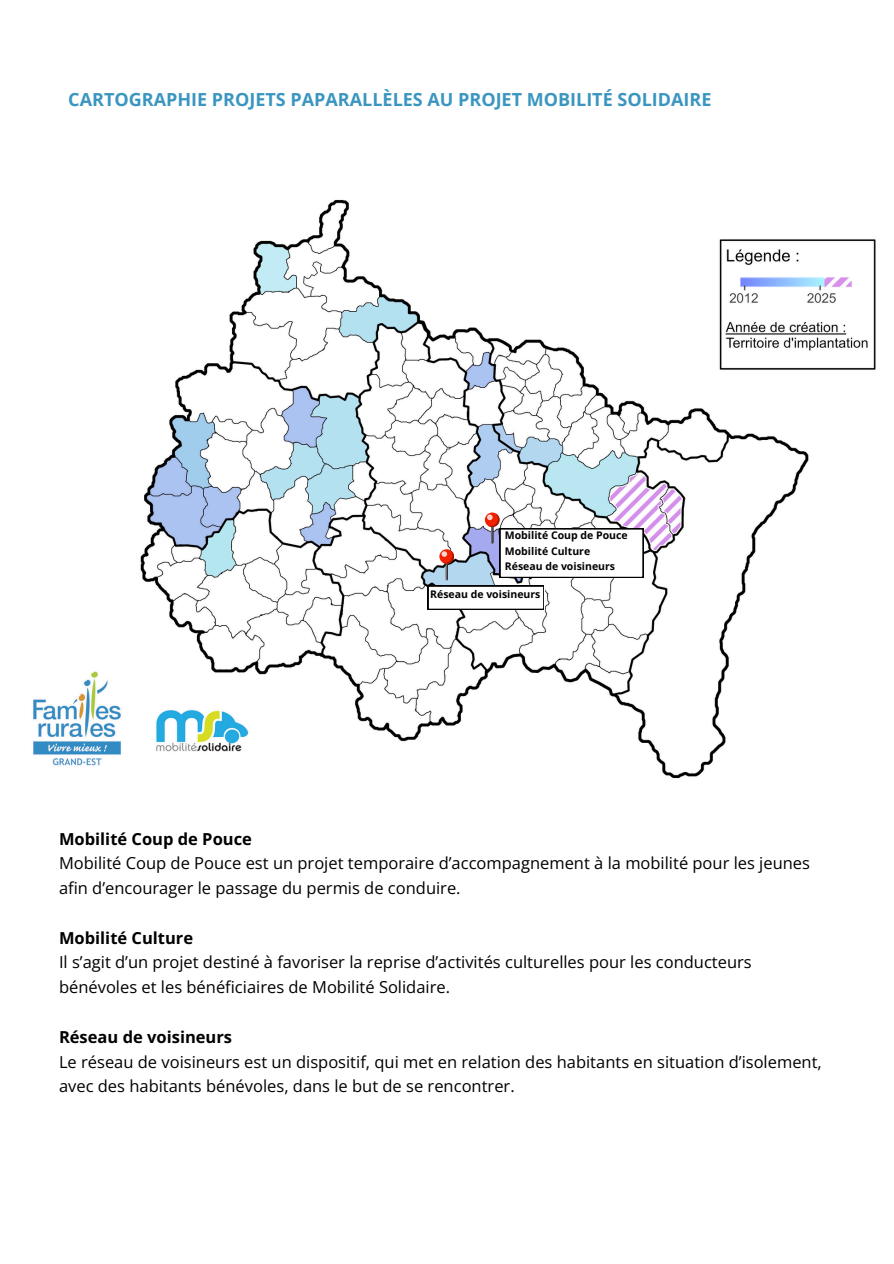
<style>
.page{position:relative;width:894px;height:1264px;background:#fff}
.page>*{position:absolute;margin:0;border:0;box-sizing:border-box;transform-origin:0 0}
.t1{font:700 18px "Open Sans";color:#3a96c0}
.t2{font:16.5px/24.8px "Open Sans";color:#000}
.t3{font:700 10.5px "Open Sans";color:#000}
.s1{font-weight:700}
</style>
<div class="page">
<img style="left:33px;top:199px;width:843px;height:580px">
<div style="left:401px;top:146px;width:461px;height:78px;background:#fff"></div>
<svg style="left:427px;top:513px;width:216px;height:96px"></svg>
<h1 class="t1" style="left:68px;top:87px;width:644px">CARTOGRAPHIE PROJETS PAPARALLÈLES AU PROJET MOBILITÉ SOLIDAIRE</h1>
<p class="t3" style="left:504px;top:527px;width:124px">Mobilité Coup de Pouce</p>
<p class="t3" style="left:504px;top:543px;width:87px">Mobilité Culture</p>
<p class="t3" style="left:504px;top:559px;width:112px">Réseau de voisineurs</p>
<p class="t3" style="left:430px;top:587px;width:112px">Réseau de voisineurs</p>
<p class="t2" style="left:59px;top:825px;width:752px"><span class="s1">Mobilité Coup de Pouce<br></span>Mobilité Coup de Pouce est un projet temporaire d’accompagnement à la mobilité pour les jeunes afin d’encourager le passage du permis de conduire.</p>
<p class="t2" style="left:59px;top:924px;width:694px"><span class="s1">Mobilité Culture<br></span>Il s’agit d’un projet destiné à favoriser la reprise d’activités culturelles pour les conducteurs bénévoles et les bénéficiaires de Mobilité Solidaire.</p>
<p class="t2" style="left:59px;top:1023px;width:764px"><span class="s1">Réseau de voisineurs<br></span>Le réseau de voisineurs est un dispositif, qui met en relation des habitants en situation d’isolement, avec des habitants bénévoles, dans le but de se rencontrer.</p>
</div>
